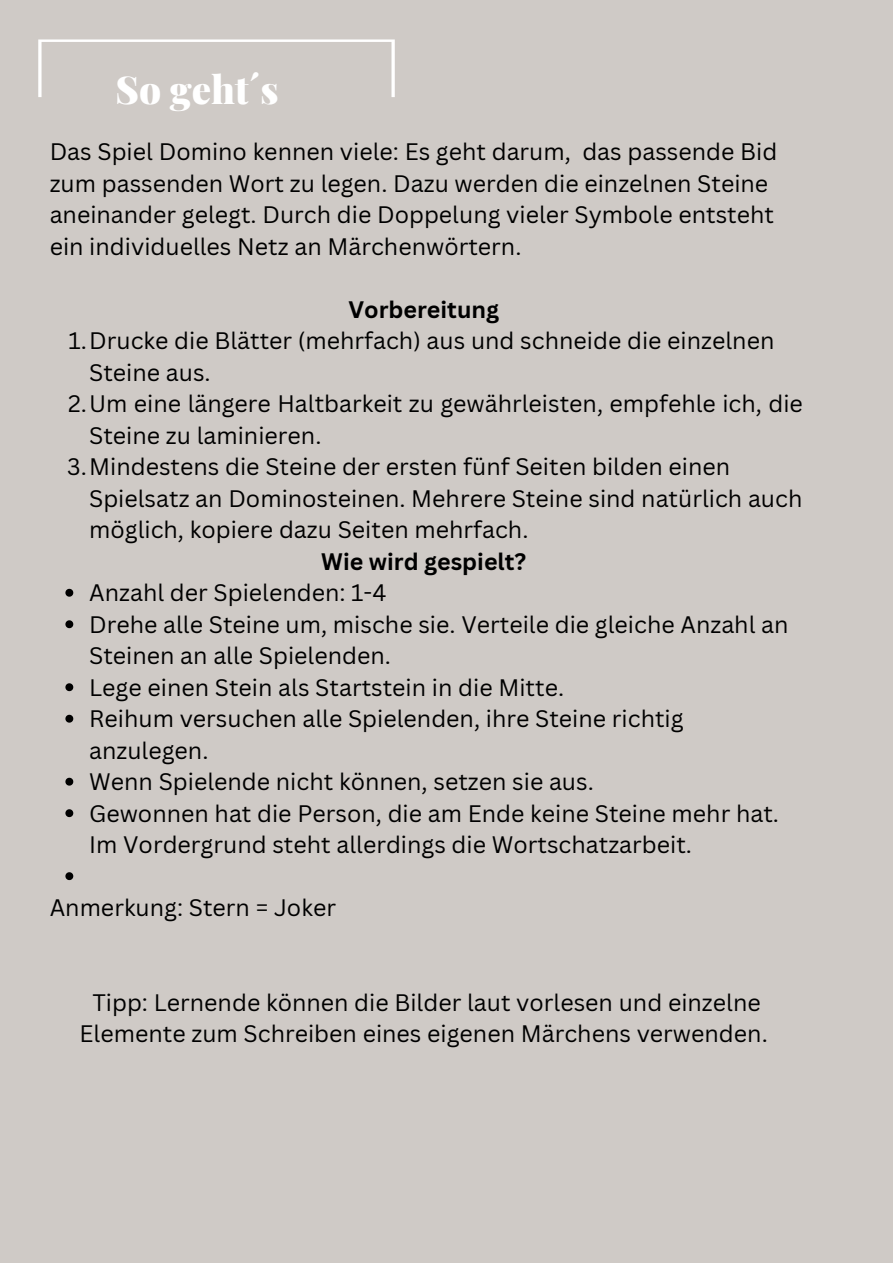
<style>
.page{position:relative;width:893px;height:1264px;background:#fff}
.page>*{position:absolute;margin:0;border:0;box-sizing:border-box;transform-origin:0 0}
.t1{font:900 38.55px "Playfair Display";color:#fff}
.t2{font:23.25px/31.5px "Canva Sans";color:#000}
.t3{font:700 23.25px "Canva Sans";color:#000}
</style>
<div class="page">
<div style="left:0;top:0;width:892px;height:1262px;background:#cfcac6"></div>
<svg style="left:38px;top:39px;width:357px;height:58px"></svg>
<svg style="left:65px;top:589px;width:8px;height:7px"></svg>
<svg style="left:65px;top:620px;width:8px;height:8px"></svg>
<svg style="left:65px;top:683px;width:8px;height:8px"></svg>
<svg style="left:65px;top:714px;width:8px;height:8px"></svg>
<svg style="left:65px;top:777px;width:8px;height:8px"></svg>
<svg style="left:65px;top:809px;width:8px;height:8px"></svg>
<svg style="left:65px;top:872px;width:8px;height:8px"></svg>
<h1 class="t1" style="left:115px;top:63px;width:164px">So geht´s</h1>
<p class="t2" style="left:50px;top:135px;width:729px">Das Spiel Domino kennen viele: Es geht darum, das passende Bid zum passenden Wort zu legen. Dazu werden die einzelnen Steine aneinander gelegt. Durch die Doppelung vieler Symbole entsteht ein individuelles Netz an Märchenwörtern.</p>
<p class="t3" style="left:348px;top:293px;width:152px">Vorbereitung</p>
<p class="t2" style="left:68px;top:324px;width:707px">1.Drucke die Blätter (mehrfach) aus und schneide die einzelnen</p>
<p class="t2" style="left:89px;top:356px;width:123px">Steine aus.</p>
<p class="t2" style="left:68px;top:387px;width:736px">2.Um eine längere Haltbarkeit zu gewährleisten, empfehle ich, die</p>
<p class="t2" style="left:89px;top:419px;width:234px">Steine zu laminieren.</p>
<p class="t2" style="left:67px;top:450px;width:664px">3.Mindestens die Steine der ersten fünf Seiten bilden einen</p>
<p class="t2" style="left:89px;top:482px;width:714px">Spielsatz an Dominosteinen. Mehrere Steine sind natürlich auch</p>
<p class="t2" style="left:89px;top:513px;width:441px">möglich, kopiere dazu Seiten mehrfach.</p>
<p class="t2" style="left:89px;top:576px;width:700px">Anzahl der Spielenden: 1-4<br>Drehe alle Steine um, mische sie. Verteile die gleiche Anzahl an Steinen an alle Spielenden.<br>Lege einen Stein als Startstein in die Mitte.<br>Reihum versuchen alle Spielenden, ihre Steine richtig anzulegen.<br>Wenn Spielende nicht können, setzen sie aus.<br>Gewonnen hat die Person, die am Ende keine Steine mehr hat.<br>Im Vordergrund steht allerdings die Wortschatzarbeit.</p>
<p class="t3" style="left:321px;top:545px;width:206px">Wie wird gespielt?</p>
<p class="t2" style="left:50px;top:891px;width:288px">Anmerkung: Stern = Joker</p>
<p class="t2" style="left:80px;top:985px;width:689px;text-align:center">Tipp: Lernende können die Bilder laut vorlesen und einzelne<br>Elemente zum Schreiben eines eigenen Märchens verwenden.</p>
</div>
